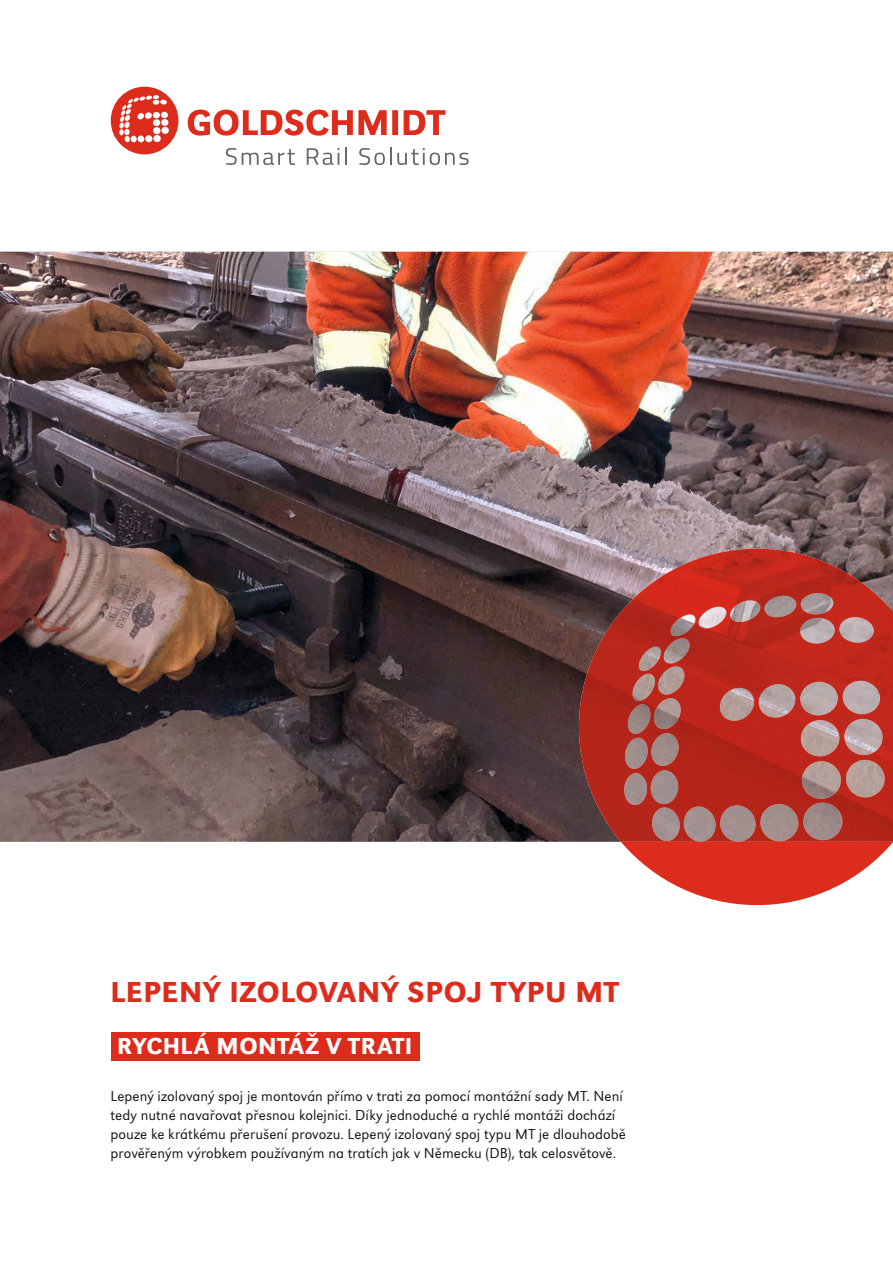
<style>
.page{position:relative;width:893px;height:1263px;background:#fff}
.page>*{position:absolute;margin:0;border:0;box-sizing:border-box;transform-origin:0 0}
.t1{font:500 30px "URW Grotesk";letter-spacing:.025em;color:#dd2b1c}
.t2{font:500 24px "URW Grotesk";letter-spacing:.025em;color:#fff}
.t3{font:300 15px/19.2px "URW Grotesk";letter-spacing:.005em;color:#151616}
</style>
<div class="page">
<img style="left:0;top:252px;width:893px;height:590px">
<div style="left:111px;top:1032px;width:309px;height:28px;background:#dd2b1c"></div>
<svg style="left:188px;top:110px;width:258px;height:26px"></svg>
<svg style="left:111px;top:87px;width:67px;height:67px"></svg>
<svg style="left:226px;top:148px;width:69px;height:17px"></svg>
<svg style="left:307px;top:148px;width:32px;height:17px"></svg>
<svg style="left:345px;top:148px;width:2px;height:17px"></svg>
<svg style="left:359px;top:148px;width:110px;height:17px"></svg>
<svg style="left:621px;top:842px;width:272px;height:63px"></svg>
<img style="left:579px;top:549px;width:314px;height:293px">
<img style="left:699px;top:593px;width:132px;height:27px">
<h1 class="t1" style="left:111px;top:974px;width:510px">LEPENÝ IZOLOVANÝ SPOJ TYPU MT</h1>
<h2 class="t2" style="left:117px;top:1032px;width:297px">RYCHLÁ MONTÁŽ V TRATI</h2>
<p class="t3" style="left:111px;top:1086px;width:517px">Lepený izolovaný spoj je montován přímo v trati za pomocí montážní sady MT. Není tedy nutné navařovat přesnou kolejnici. Díky jednoduché a rychlé montáži dochází pouze ke krátkému přerušení provozu. Lepený izolovaný spoj typu MT je dlouhodobě prověřeným výrobkem používaným na tratích jak v Německu (DB), tak celosvětově.</p>
</div>
